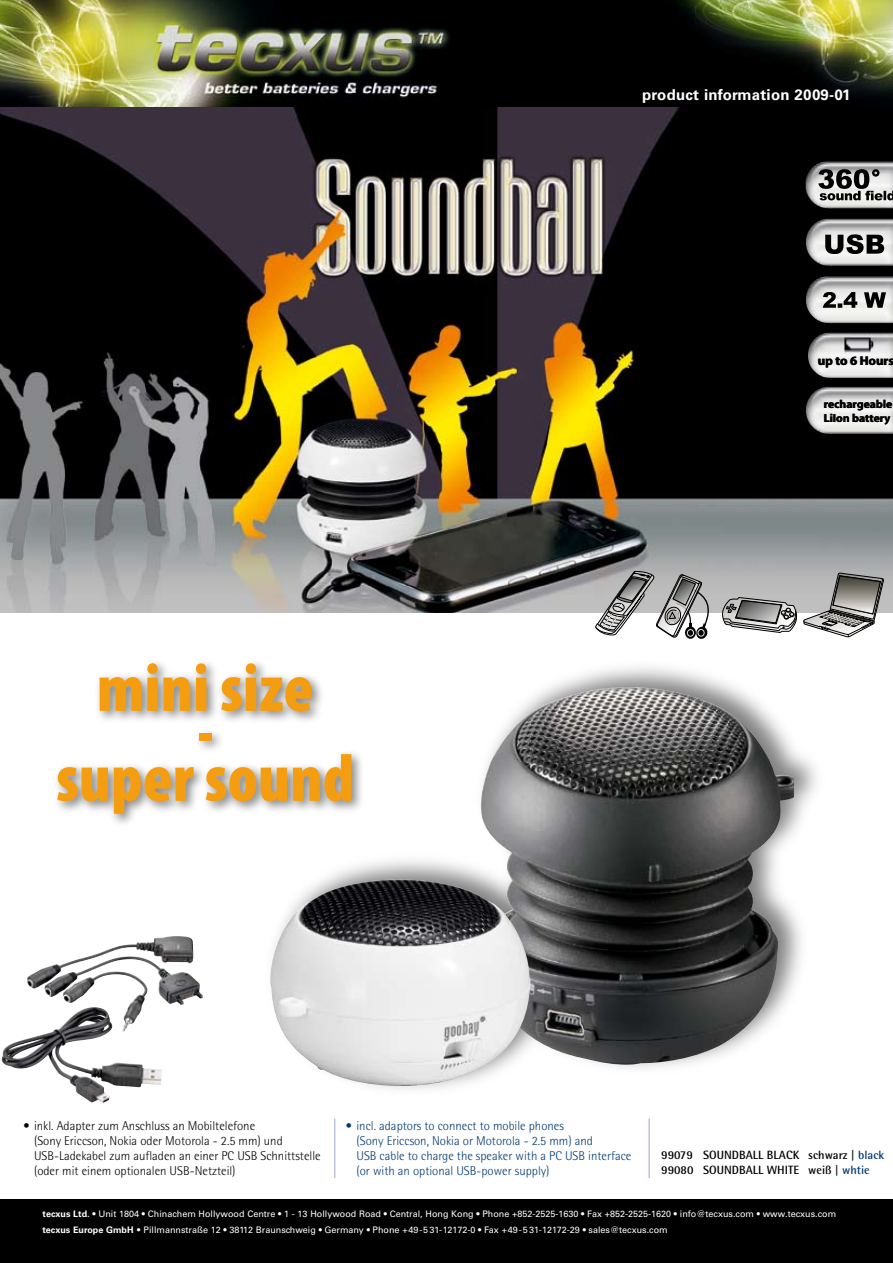
<style>
.page{position:relative;width:893px;height:1263px;background:#fff}
.page>*{position:absolute;margin:0;border:0;box-sizing:border-box;transform-origin:0 0}
.t1{font:900 condensed 67.5px "Myriad Pro";color:#f59d10}
.t2{font:700 15px "Univers LT Std";letter-spacing:.015em;color:#fff}
.t3{font:700 12.9px "Myriad";color:#000}
.t4{font:300 12.75px/15px "Rotis Semi Sans Std";color:#000}
.t5{font:300 12.75px/15px "Rotis Semi Sans Std";color:#003872}
.t6{font:700 12px/14.4px "Rotis Semi Sans Std";color:#000}
.t7{font:700 11.7px "Myriad";color:#000}
.t8{font:9px "Univers LT Std";color:#fff}
.s1{color:#003872}
.s2{font-weight:700}
.s3{font-weight:300}
</style>
<div class="page">
<img style="left:0;top:106px;width:893px;height:506px">
<div style="left:0;top:1199px;width:893px;height:64px;background:#000"></div>
<img style="left:0;top:0;width:893px;height:106px">
<div style="left:51px;top:657px;width:316px;height:173px;background:#000;opacity:.5"></div>
<div style="left:262px;top:657px;width:564px;height:441px;background:#000;opacity:.5"></div>
<img style="left:481px;top:687px;width:313px;height:378px">
<img style="left:268px;top:879px;width:263px;height:209px">
<svg style="left:803px;top:573px;width:81px;height:64px"></svg>
<svg style="left:595px;top:571px;width:114px;height:68px"></svg>
<svg style="left:722px;top:597px;width:75px;height:36px;background:#979796"></svg>
<img style="left:27px;top:936px;width:166px;height:53px">
<img style="left:52px;top:1007px;width:110px;height:96px">
<img style="left:805px;top:161px;width:88px;height:47px">
<img style="left:819px;top:191px;width:74px;height:9px">
<img style="left:818px;top:169px;width:61px;height:20px">
<img style="left:806px;top:276px;width:87px;height:47px">
<img style="left:823px;top:292px;width:63px;height:16px">
<img style="left:808px;top:333px;width:85px;height:45px">
<img style="left:806px;top:387px;width:87px;height:47px">
<img style="left:806px;top:219px;width:87px;height:47px">
<img style="left:825px;top:234px;width:59px;height:20px">
<hr style="left:334px;top:1118px;width:1px;height:60px;background:#bec4dc">
<hr style="left:648px;top:1118px;width:2px;height:60px;background:#bec4dc">
<h2 class="t2" style="left:642px;top:86px;width:210px">product information 2009-01</h2>
<h3 class="t3" style="left:817px;top:354px;width:78px">up to 6 Hours</h3>
<p class="t7" style="left:824px;top:398px;width:70px">rechargeable</p>
<h1 class="t1" style="left:97px;top:651px;width:218px">mini size</h1>
<h1 class="t1" style="left:197px;top:696px;width:18px">-</h1>
<h1 class="t1" style="left:56px;top:741px;width:300px">super sound</h1>
<p class="t7" style="left:824px;top:412px;width:68px">LiIon battery</p>
<h3 class="t4" style="left:34px;top:1118px;width:288px;text-indent:-11px">• inkl. Adapter zum Anschluss an Mobiltelefone<br>(Sony Ericcson, Nokia oder Motorola - 2.5 mm) und USB-Ladekabel zum aufladen an einer PC USB Schnittstelle (oder mit einem optionalen USB-Netzteil)</h3>
<h3 class="t5" style="left:356px;top:1118px;width:276px;text-indent:-11px">• incl. adaptors to connect to mobile phones<br>(Sony Ericcson, Nokia or Motorola - 2.5 mm) and<br>USB cable to charge the speaker with a PC USB interface (or with an optional USB-power supply)</h3>
<h3 class="t6" style="left:661px;top:1148px;width:225px">99079 SOUNDBALL BLACK schwarz | <span class="s1">black<br></span>99080 SOUNDBALL WHITE weiß | <span class="s1">whtie</span></h3>
<p class="t8" style="left:43px;top:1208px;width:795px"><span class="s2">tecxus Ltd.</span> • Unit 1804 • Chinachem Hollywood Centre • 1 - 13 Hollywood Road • Central, Hong Kong • Phone +852-2525-1630 • Fax +852-2525-1620 • info@tecxus.com • www.tecxus.com</p>
<p class="t8" style="left:43px;top:1224px;width:627px"><span class="s2">tecxus Europe GmbH</span> <span class="s3">•</span> Pillmannstraße 12 • 38112 Braunschweig • Germany • Phone +49-5 31-12172-0 • Fax +49-5 31-12172-29 • sales@tecxus.com</p>
</div>
